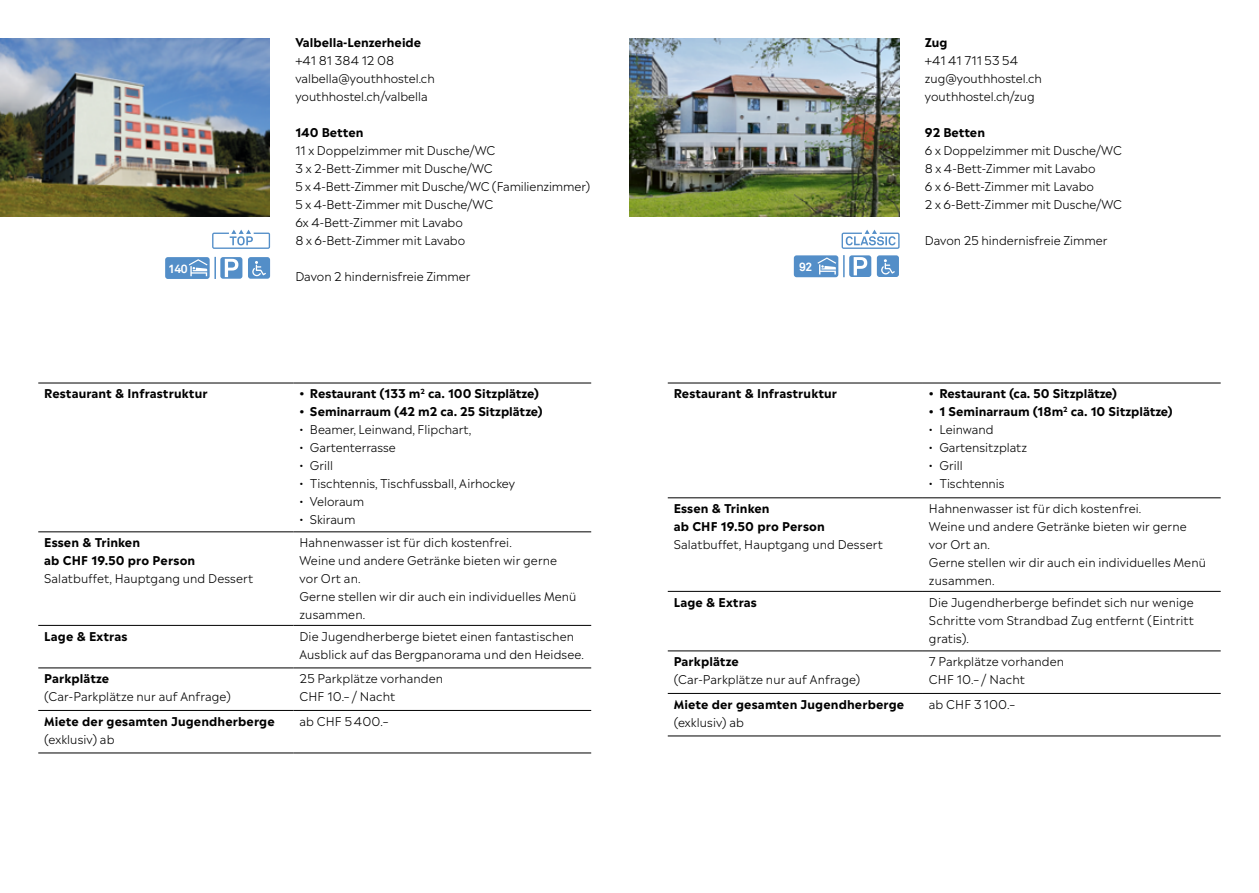
<style>
.page{position:relative;width:1259px;height:893px;background:#fff}
.page>*{position:absolute;margin:0;border:0;box-sizing:border-box;transform-origin:0 0}
.Legende_Light_6_5_P{font:300 12px/18px "Madera";letter-spacing:.01em;color:#000}
.Lauftext_8pt{font:300 12px "Madera";color:#000}
.Legende_Light_6_5_P-2{font:700 12px/18px "Madera";letter-spacing:.01em;color:#000}
.Lauftext_8pt-2{font:700 12px "Madera";color:#000}
.t1{font:700 12px "Akkurat";color:#fff}
.s1{font-weight:300}
</style>
<div class="page">
<img style="left:629px;top:38px;width:270px;height:178px">
<img style="left:0;top:38px;width:270px;height:178px">
<hr style="left:668px;top:383px;width:255px;height:1px;background:#000">
<hr style="left:923px;top:383px;width:297px;height:1px;background:#000">
<hr style="left:668px;top:497px;width:255px;height:1px;background:#000">
<hr style="left:923px;top:497px;width:297px;height:1px;background:#000">
<hr style="left:668px;top:591px;width:255px;height:1px;background:#000">
<hr style="left:923px;top:591px;width:297px;height:1px;background:#000">
<hr style="left:668px;top:736px;width:255px;height:1px;background:#000">
<hr style="left:923px;top:736px;width:297px;height:1px;background:#000">
<hr style="left:668px;top:651px;width:255px;height:1px;background:#000">
<hr style="left:923px;top:651px;width:297px;height:1px;background:#000">
<hr style="left:668px;top:693px;width:255px;height:1px;background:#000">
<hr style="left:923px;top:693px;width:297px;height:1px;background:#000">
<hr style="left:38px;top:383px;width:255px;height:1px;background:#000">
<hr style="left:293px;top:383px;width:298px;height:1px;background:#000">
<hr style="left:38px;top:531px;width:255px;height:1px;background:#000">
<hr style="left:293px;top:531px;width:298px;height:1px;background:#000">
<hr style="left:38px;top:625px;width:255px;height:1px;background:#000">
<hr style="left:293px;top:625px;width:298px;height:1px;background:#000">
<hr style="left:38px;top:668px;width:255px;height:1px;background:#000">
<hr style="left:293px;top:668px;width:298px;height:1px;background:#000">
<hr style="left:38px;top:753px;width:255px;height:1px;background:#000">
<hr style="left:293px;top:753px;width:298px;height:1px;background:#000">
<hr style="left:38px;top:710px;width:255px;height:1px;background:#000">
<hr style="left:293px;top:710px;width:298px;height:1px;background:#000">
<svg style="left:841px;top:230px;width:58px;height:19px"></svg>
<div style="left:794px;top:255px;width:44px;height:22px;background:#538ec8;border-radius:3px"></div>
<svg style="left:817px;top:257px;width:19px;height:17px"></svg>
<div style="left:849px;top:255px;width:22px;height:22px;background:#538ec8;border-radius:3px"></div>
<svg style="left:853px;top:257px;width:14px;height:18px"></svg>
<div style="left:877px;top:255px;width:22px;height:22px;background:#538ec8;border-radius:3px"></div>
<svg style="left:881px;top:259px;width:14px;height:16px"></svg>
<svg style="left:843px;top:255px;width:1px;height:22px"></svg>
<div style="left:165px;top:257px;width:45px;height:22px;background:#538ec8;border-radius:3px"></div>
<svg style="left:189px;top:259px;width:18px;height:17px"></svg>
<svg style="left:220px;top:257px;width:22px;height:22px"></svg>
<svg style="left:225px;top:259px;width:13px;height:18px"></svg>
<div style="left:248px;top:257px;width:22px;height:22px;background:#538ec8;border-radius:3px"></div>
<svg style="left:252px;top:261px;width:14px;height:16px"></svg>
<hr style="left:214px;top:257px;width:2px;height:22px;background:#538ec8">
<svg style="left:212px;top:230px;width:58px;height:19px"></svg>
<p class="Lauftext_8pt-2" style="left:295px;top:33px;width:127px">Valbella-Lenzerheide</p>
<p class="Lauftext_8pt" style="left:295px;top:52px;width:101px">+41 81 384 12 08</p>
<p class="Lauftext_8pt" style="left:295px;top:70px;width:141px">valbella@youthhostel.ch</p>
<p class="Lauftext_8pt" style="left:295px;top:88px;width:134px">youthhostel.ch/valbella</p>
<p class="Lauftext_8pt-2" style="left:295px;top:123px;width:70px">140 Betten</p>
<p class="Lauftext_8pt" style="left:295px;top:142px;width:201px">11 x Doppelzimmer mit Dusche/WC</p>
<p class="Lauftext_8pt" style="left:295px;top:160px;width:199px">3 x 2-Bett-Zimmer mit Dusche/WC</p>
<p class="Lauftext_8pt" style="left:295px;top:178px;width:296px">5 x 4-Bett-Zimmer mit Dusche/WC (Familienzimmer)</p>
<p class="Lauftext_8pt" style="left:295px;top:196px;width:199px">5 x 4-Bett-Zimmer mit Dusche/WC</p>
<p class="Lauftext_8pt" style="left:295px;top:214px;width:169px">6x 4-Bett-Zimmer mit Lavabo</p>
<p class="Lauftext_8pt" style="left:295px;top:232px;width:171px">8 x 6-Bett-Zimmer mit Lavabo</p>
<p class="Lauftext_8pt" style="left:295px;top:268px;width:177px">Davon 2 hindernisfreie Zimmer</p>
<p class="t1" style="left:168px;top:261px;width:21px">140</p>
<p class="t1" style="left:799px;top:259px;width:15px">92</p>
<p class="Lauftext_8pt-2" style="left:925px;top:33px;width:24px">Zug</p>
<p class="Lauftext_8pt" style="left:925px;top:52px;width:95px">+41 41 711 53 54</p>
<p class="Lauftext_8pt" style="left:925px;top:70px;width:119px">zug@youthhostel.ch</p>
<p class="Lauftext_8pt" style="left:925px;top:88px;width:111px">youthhostel.ch/zug</p>
<p class="Lauftext_8pt-2" style="left:925px;top:123px;width:62px">92 Betten</p>
<p class="Lauftext_8pt" style="left:925px;top:142px;width:199px">6 x Doppelzimmer mit Dusche/WC</p>
<p class="Lauftext_8pt" style="left:925px;top:160px;width:172px">8 x 4-Bett-Zimmer mit Lavabo</p>
<p class="Lauftext_8pt" style="left:925px;top:178px;width:171px">6 x 6-Bett-Zimmer mit Lavabo</p>
<p class="Lauftext_8pt" style="left:925px;top:196px;width:199px">2 x 6-Bett-Zimmer mit Dusche/WC</p>
<p class="Lauftext_8pt" style="left:925px;top:232px;width:184px">Davon 25 hindernisfreie Zimmer</p>
<p class="Legende_Light_6_5_P-2" style="left:44px;top:384px;width:165px">Restaurant &amp; Infrastruktur</p>
<p class="Legende_Light_6_5_P-2" style="left:299px;top:384px;width:241px">• Restaurant (133 m<sup>2</sup> ca. 100 Sitzplätze)</p>
<p class="Legende_Light_6_5_P-2" style="left:299px;top:402px;width:245px">• Seminarraum (42 m2 ca. 25 Sitzplätze)</p>
<p class="Legende_Light_6_5_P" style="left:299px;top:420px;width:173px">• Beamer, Leinwand, Flipchart,</p>
<p class="Legende_Light_6_5_P" style="left:299px;top:438px;width:98px">• Gartenterrasse</p>
<p class="Legende_Light_6_5_P" style="left:299px;top:456px;width:35px">• Grill</p>
<p class="Legende_Light_6_5_P" style="left:299px;top:474px;width:217px">• Tischtennis, Tischfussball, Airhockey</p>
<p class="Legende_Light_6_5_P" style="left:299px;top:492px;width:66px">• Veloraum</p>
<p class="Legende_Light_6_5_P" style="left:299px;top:510px;width:58px">• Skiraum</p>
<p class="Legende_Light_6_5_P-2" style="left:44px;top:533px;width:97px">Essen &amp; Trinken</p>
<p class="Legende_Light_6_5_P-2" style="left:44px;top:551px;width:152px">ab CHF 19.50 pro Person</p>
<p class="Legende_Light_6_5_P" style="left:44px;top:569px;width:211px">Salatbuffet, Hauptgang und Dessert</p>
<p class="Legende_Light_6_5_P" style="left:299px;top:533px;width:214px">Hahnenwasser ist für dich kostenfrei.</p>
<p class="Legende_Light_6_5_P" style="left:299px;top:551px;width:259px">Weine und andere Getränke bieten wir gerne vor Ort an.</p>
<p class="Legende_Light_6_5_P" style="left:299px;top:587px;width:278px">Gerne stellen wir dir auch ein individuelles Menü zusammen.</p>
<p class="Legende_Light_6_5_P-2" style="left:44px;top:626px;width:85px">Lage &amp; Extras</p>
<p class="Legende_Light_6_5_P" style="left:299px;top:627px;width:286px">Die Jugendherberge bietet einen fantastischen<br>Ausblick auf das Bergpanorama und den Heidsee.</p>
<p class="Legende_Light_6_5_P-2" style="left:44px;top:669px;width:66px">Parkplätze</p>
<p class="Legende_Light_6_5_P" style="left:44px;top:687px;width:188px">(Car-Parkplätze nur auf Anfrage)</p>
<p class="Legende_Light_6_5_P" style="left:299px;top:669px;width:145px">25 Parkplätze vorhanden</p>
<p class="Legende_Light_6_5_P" style="left:299px;top:687px;width:97px">CHF 10.– / Nacht</p>
<p class="Legende_Light_6_5_P-2" style="left:44px;top:711px;width:232px">Miete der gesamten Jugendherberge <span class="s1">(exklusiv) ab</span></p>
<p class="Legende_Light_6_5_P" style="left:299px;top:712px;width:90px">ab CHF 5 400.–</p>
<p class="Legende_Light_6_5_P-2" style="left:674px;top:384px;width:165px">Restaurant &amp; Infrastruktur</p>
<p class="Legende_Light_6_5_P-2" style="left:929px;top:384px;width:190px">• Restaurant (ca. 50 Sitzplätze)</p>
<p class="Legende_Light_6_5_P-2" style="left:929px;top:402px;width:245px">• 1 Seminarraum (18m<sup>2</sup> ca. 10 Sitzplätze)</p>
<p class="Legende_Light_6_5_P" style="left:929px;top:420px;width:66px">• Leinwand</p>
<p class="Legende_Light_6_5_P" style="left:929px;top:438px;width:100px">• Gartensitzplatz</p>
<p class="Legende_Light_6_5_P" style="left:929px;top:456px;width:35px">• Grill</p>
<p class="Legende_Light_6_5_P" style="left:929px;top:474px;width:77px">• Tischtennis</p>
<p class="Legende_Light_6_5_P-2" style="left:674px;top:499px;width:97px">Essen &amp; Trinken</p>
<p class="Legende_Light_6_5_P-2" style="left:674px;top:517px;width:152px">ab CHF 19.50 pro Person</p>
<p class="Legende_Light_6_5_P" style="left:674px;top:535px;width:211px">Salatbuffet, Hauptgang und Dessert</p>
<p class="Legende_Light_6_5_P" style="left:929px;top:499px;width:214px">Hahnenwasser ist für dich kostenfrei.</p>
<p class="Legende_Light_6_5_P" style="left:929px;top:517px;width:259px">Weine und andere Getränke bieten wir gerne vor Ort an.</p>
<p class="Legende_Light_6_5_P" style="left:929px;top:553px;width:278px">Gerne stellen wir dir auch ein individuelles Menü zusammen.</p>
<p class="Legende_Light_6_5_P-2" style="left:674px;top:592px;width:85px">Lage &amp; Extras</p>
<p class="Legende_Light_6_5_P" style="left:929px;top:593px;width:267px;text-align:justify">Die Jugendherberge befindet sich nur wenige Schritte vom Strandbad Zug entfernt (Eintritt gratis).</p>
<p class="Legende_Light_6_5_P-2" style="left:674px;top:652px;width:66px">Parkplätze</p>
<p class="Legende_Light_6_5_P" style="left:674px;top:670px;width:188px">(Car-Parkplätze nur auf Anfrage)</p>
<p class="Legende_Light_6_5_P" style="left:929px;top:652px;width:137px">7 Parkplätze vorhanden</p>
<p class="Legende_Light_6_5_P" style="left:929px;top:670px;width:97px">CHF 10.– / Nacht</p>
<p class="Legende_Light_6_5_P-2" style="left:674px;top:694px;width:232px">Miete der gesamten Jugendherberge <span class="s1">(exklusiv) ab</span></p>
<p class="Legende_Light_6_5_P" style="left:929px;top:695px;width:87px">ab CHF 3 100.–</p>
</div>
